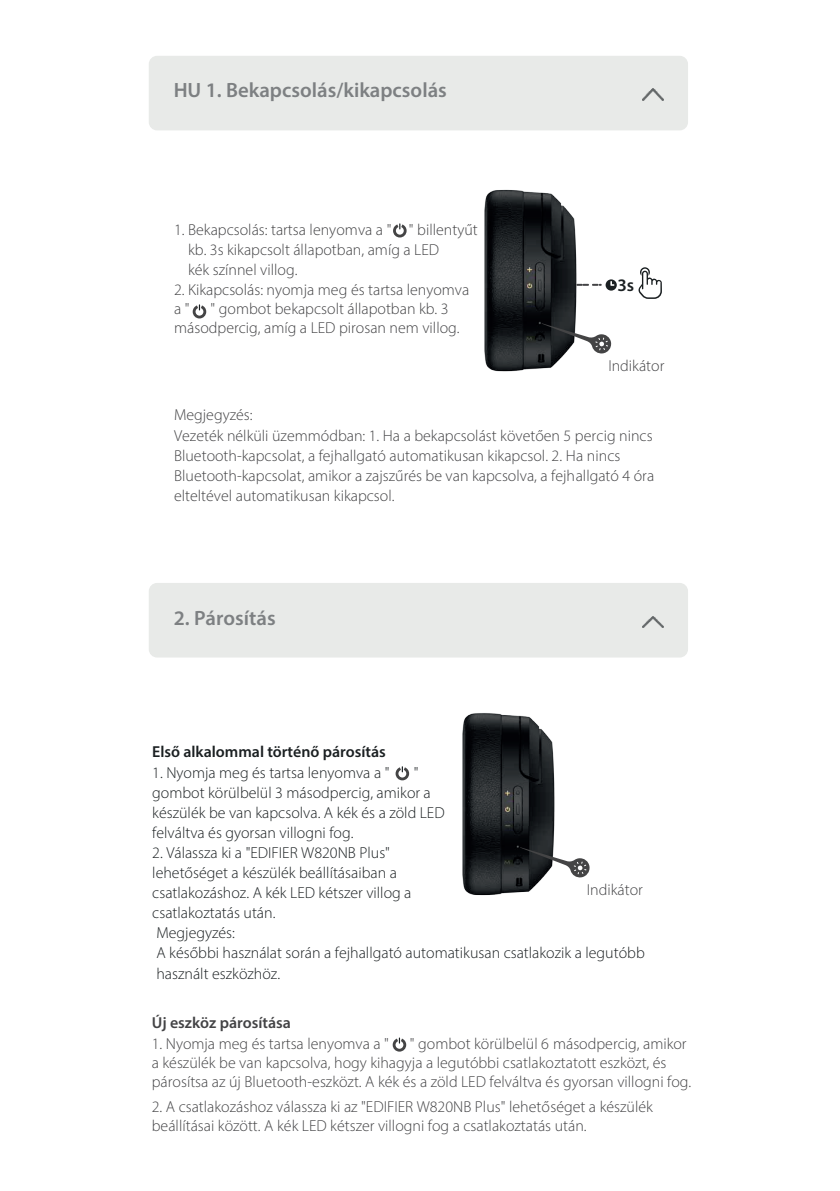
<style>
.page{position:relative;width:840px;height:1191px;background:#fff}
.page>*{position:absolute;margin:0;border:0;box-sizing:border-box;transform-origin:0 0}
.t1{font:600 20.8px "Myriad Pro";color:#7d8082}
.t2{font:600 17.6px "Myriad Pro";color:#1b2022}
.t3{font:300 16px/19px "Myriad Pro";color:#434345}
.t4{font:300 16px/20.2px "Myriad Pro";color:#1b2022}
.t5{font:600 16px "Myriad Pro";color:#1b2022}
.t6{font:600 16px "Myriad Pro";color:#434345}
</style>
<div class="page">
<div style="left:149px;top:56px;width:538px;height:74px;background:#e8eae8;border-radius:8px"></div>
<img style="left:642px;top:89px;width:20px;height:12px">
<div style="left:149px;top:583px;width:538px;height:74px;background:#e8eae8;border-radius:8px"></div>
<img style="left:642px;top:616px;width:20px;height:11px">
<svg style="left:660px;top:280px;width:1px;height:16px"></svg>
<img style="left:484px;top:189px;width:176px;height:183px">
<svg style="left:541px;top:323px;width:70px;height:31px"></svg>
<img style="left:462px;top:713px;width:128px;height:183px">
<svg style="left:519px;top:847px;width:70px;height:31px"></svg>
<svg style="left:393px;top:223px;width:14px;height:15px"></svg>
<svg style="left:192px;top:304px;width:15px;height:15px"></svg>
<svg style="left:395px;top:766px;width:15px;height:15px"></svg>
<svg style="left:392px;top:1037px;width:15px;height:15px"></svg>
<h1 class="t1" style="left:173px;top:77px;width:274px">HU 1. Bekapcsolás/kikapcsolás</h1>
<p class="t3" style="left:188px;top:219px;width:291px;line-height:20px;text-indent:-14px">1. Bekapcsolás: tartsa lenyomva a " " billentyűt kb. 3s kikapcsolt állapotban, amíg a LED<br>kék színnel villog.</p>
<p class="t3" style="left:174px;top:280px;width:296px">2. Kikapcsolás: nyomja meg és tartsa lenyomva a "</p>
<p class="t3" style="left:174px;top:299px;width:287px;text-indent:36px">" gombot bekapcsolt állapotban kb. 3 másodpercig, amíg a LED pirosan nem villog.</p>
<p class="t2" style="left:617px;top:274px;width:18px">3s</p>
<p class="t3" style="left:608px;top:356px;width:57px">Indikátor</p>
<p class="t3" style="left:174px;top:405px;width:481px;line-height:20.2px">Megjegyzés:<br>Vezeték nélküli üzemmódban: 1. Ha a bekapcsolást követően 5 percig nincs Bluetooth-kapcsolat, a fejhallgató automatikusan kikapcsol. 2. Ha nincs Bluetooth-kapcsolat, amikor a zajszűrés be van kapcsolva, a fejhallgató 4 óra elteltével automatikusan kikapcsol.</p>
<h1 class="t1" style="left:173px;top:604px;width:104px">2. Párosítás</h1>
<p class="t5" style="left:152px;top:741px;width:235px">Első alkalommal történő párosítás</p>
<p class="t4" style="left:152px;top:762px;width:238px">1. Nyomja meg és tartsa lenyomva a "</p>
<p class="t4" style="left:152px;top:762px;width:294px;text-indent:261px">" gombot körülbelül 3 másodpercig, amikor a készülék be van kapcsolva. A kék és a zöld LED felváltva és gyorsan villogni fog.</p>
<p class="t4" style="left:152px;top:842px;width:493px">2. Válassza ki a "EDIFIER W820NB Plus"<br>lehetőséget a készülék beállításaiban a<br>csatlakozáshoz. A kék LED kétszer villog a<br>csatlakoztatás után.<br>Megjegyzés:<br>A későbbi használat során a fejhallgató automatikusan csatlakozik a legutóbb használt eszközhöz.</p>
<p class="t6" style="left:152px;top:1012px;width:141px">Új eszköz párosítása</p>
<p class="t3" style="left:586px;top:880px;width:57px">Indikátor</p>
<p class="t3" style="left:152px;top:1033px;width:540px;text-indent:258px">" gombot körülbelül 6 másodpercig, amikor a készülék be van kapcsolva, hogy kihagyja a legutóbbi csatlakoztatott eszközt, és párosítsa az új Bluetooth-eszközt. A kék és a zöld LED felváltva és gyorsan villogni fog.</p>
<p class="t3" style="left:152px;top:1097px;width:502px">2. A csatlakozáshoz válassza ki az "EDIFIER W820NB Plus" lehetőséget a készülék beállításai között. A kék LED kétszer villogni fog a csatlakoztatás után.</p>
<p class="t3" style="left:152px;top:1033px;width:238px">1. Nyomja meg és tartsa lenyomva a "</p>
</div>
